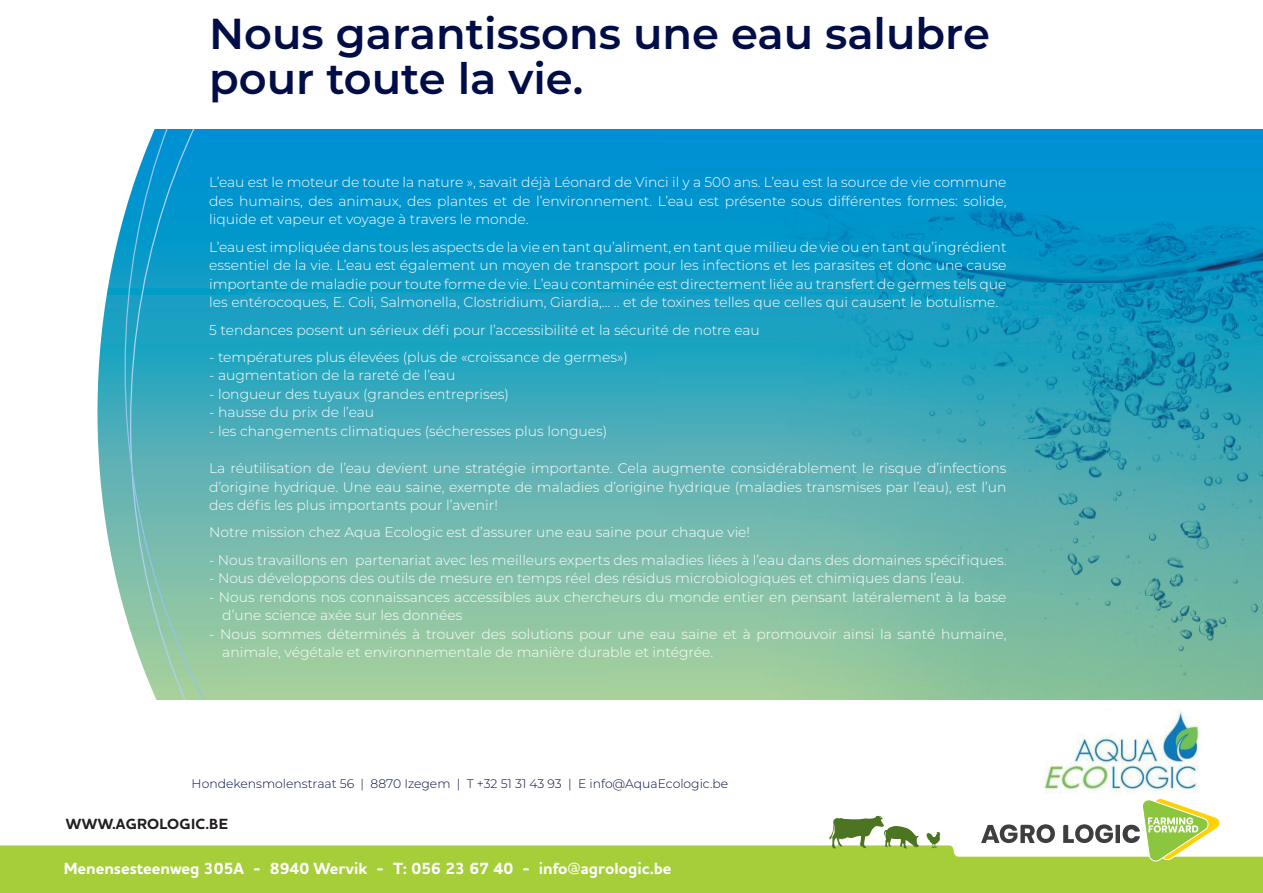
<style>
.page{position:relative;width:1263px;height:893px;background:#fff}
.page>*{position:absolute;margin:0;border:0;box-sizing:border-box;transform-origin:0 0}
.t1{font:600 43.2px/44.8px "Montserrat";color:#000d46}
.t2{font:700 16.5px "Houschka Pro";color:#fff}
.t3{font:700 15px "Houschka Pro";letter-spacing:.015em;color:#231f20}
.t4{font:300 13.95px/18.6px "Montserrat";color:#fff;text-align:justify}
.t5{font:300 12.3px "Montserrat";color:#000d46}
</style>
<div class="page">
<img style="left:336px;top:129px;width:927px;height:571px">
<svg style="left:157px;top:129px;width:179px;height:571px;background:#47acb9"></svg>
<svg style="left:97px;top:129px;width:60px;height:571px"></svg>
<img style="left:1043px;top:711px;width:156px;height:83px">
<div style="left:0;top:845px;width:1263px;height:48px;background:#a6ce39"></div>
<svg style="left:981px;top:824px;width:74px;height:19px"></svg>
<svg style="left:1063px;top:798px;width:158px;height:65px"></svg>
<svg style="left:926px;top:832px;width:14px;height:17px"></svg>
<svg style="left:828px;top:815px;width:91px;height:34px"></svg>
<h1 class="t1" style="left:209px;top:10px;width:782px">Nous garantissons une eau salubre pour toute la vie.</h1>
<p class="t4" style="left:209px;top:173px;width:799px">L’eau est le moteur de toute la nature », savait déjà Léonard de Vinci il y a 500 ans. L’eau est la source de vie commune des humains, des animaux, des plantes et de l’environnement. L’eau est présente sous différentes formes: solide, liquide et vapeur et voyage à travers le monde.</p>
<p class="t4" style="left:209px;top:237px;width:799px">L’eau est impliquée dans tous les aspects de la vie en tant qu’aliment, en tant que milieu de vie ou en tant qu’ingrédient essentiel de la vie. L’eau est également un moyen de transport pour les infections et les parasites et donc une cause importante de maladie pour toute forme de vie. L’eau contaminée est directement liée au transfert de germes tels que les entérocoques, E. Coli, Salmonella, Clostridium, Giardia,… .. et de toxines telles que celles qui causent le botulisme.</p>
<p class="t4" style="left:209px;top:320px;width:552px">5 tendances posent un sérieux défi pour l’accessibilité et la sécurité de notre eau</p>
<p class="t4" style="left:209px;top:347px;width:420px">- températures plus élevées (plus de «croissance de germes»)</p>
<p class="t4" style="left:209px;top:366px;width:248px">- augmentation de la rareté de l’eau</p>
<p class="t4" style="left:209px;top:384px;width:301px">- longueur des tuyaux (grandes entreprises)</p>
<p class="t4" style="left:209px;top:403px;width:166px">- hausse du prix de l’eau</p>
<p class="t4" style="left:209px;top:421px;width:400px">- les changements climatiques (sécheresses plus longues)</p>
<p class="t4" style="left:209px;top:458px;width:799px">La réutilisation de l’eau devient une stratégie importante. Cela augmente considérablement le risque d’infections d’origine hydrique. Une eau saine, exempte de maladies d’origine hydrique (maladies transmises par l’eau), est l’un des défis les plus importants pour l’avenir!</p>
<p class="t4" style="left:209px;top:523px;width:542px">Notre mission chez Aqua Ecologic est d’assurer une eau saine pour chaque vie!</p>
<p class="t4" style="left:209px;top:550px;width:799px">- Nous travaillons en partenariat avec les meilleurs experts des maladies liées à l’eau dans des domaines spécifiques.</p>
<p class="t4" style="left:209px;top:569px;width:757px">- Nous développons des outils de mesure en temps réel des résidus microbiologiques et chimiques dans l’eau.</p>
<p class="t4" style="left:222px;top:587px;width:786px;text-indent:-13px">- Nous rendons nos connaissances accessibles aux chercheurs du monde entier en pensant latéralement à la base d’une science axée sur les données</p>
<p class="t4" style="left:222px;top:624px;width:786px;text-indent:-13px">- Nous sommes déterminés à trouver des solutions pour une eau saine et à promouvoir ainsi la santé humaine, animale, végétale et environnementale de manière durable et intégrée.</p>
<p class="t5" style="left:192px;top:775px;width:538px">Hondekensmolenstraat 56 | 8870 Izegem | T +32 51 31 43 93 | E info@AquaEcologic.be</p>
<p class="t3" style="left:66px;top:814px;width:164px">WWW.AGROLOGIC.BE</p>
<p class="t2" style="left:64px;top:857px;width:609px">Menensesteenweg 305A - 8940 Wervik - T: 056 23 67 40 - info@agrologic.be</p>
</div>
